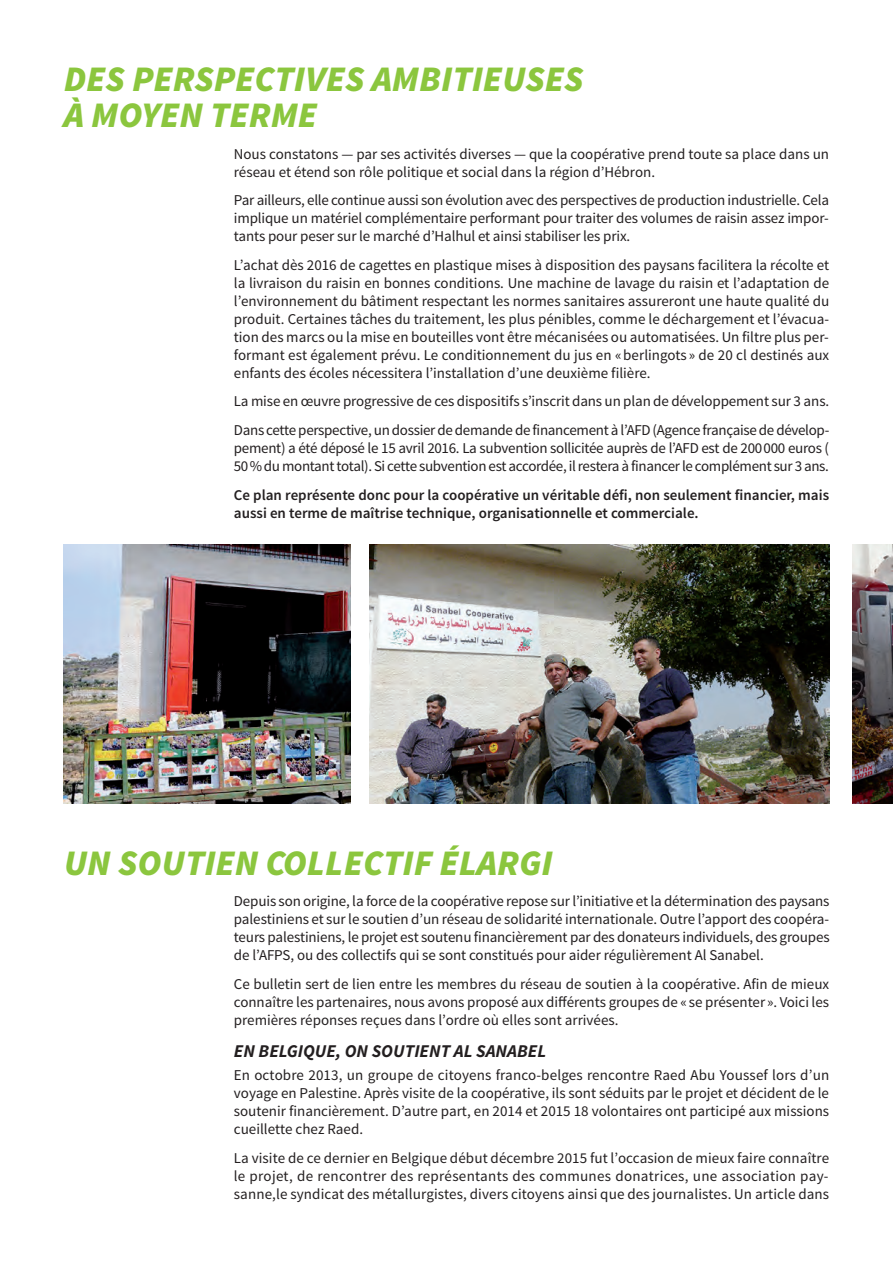
<style>
.page{position:relative;width:893px;height:1263px;background:#fff}
.page>*{position:absolute;margin:0;border:0;box-sizing:border-box;transform-origin:0 0}
.t1{font:italic 900 36px/36px "Source Sans Pro";color:#8bc63e}
.t2{font:italic 700 18px "Source Sans Pro";color:#231f20}
.t3{font:15px/18px "Source Sans Pro";letter-spacing:-.01em;color:#231f20;text-align:justify}
.t4{font:600 15px/18px "Source Sans Pro";color:#231f20}
</style>
<div class="page">
<img style="left:64px;top:544px;width:287px;height:260px">
<img style="left:370px;top:544px;width:459px;height:260px">
<img style="left:853px;top:544px;width:40px;height:260px">
<h1 class="t1" style="left:64px;top:63px;width:521px">DES PERSPECTIVES AMBITIEUSES<br>À MOYEN TERME</h1>
<p class="t3" style="left:234px;top:146px;width:597px">Nous constatons — par ses activités diverses — que la coopérative prend toute sa place dans un réseau et étend son rôle politique et social dans la région d’Hébron.</p>
<p class="t3" style="left:234px;top:192px;width:597px">Par ailleurs, elle continue aussi son évolution avec des perspectives de production industrielle. Cela implique un matériel complémentaire performant pour traiter des volumes de raisin assez impor&shy;tants pour peser sur le marché d’Halhul et ainsi stabiliser les prix.</p>
<p class="t3" style="left:234px;top:257px;width:597px">L’achat dès 2016 de cagettes en plastique mises à disposition des paysans facilitera la récolte et la livraison du raisin en bonnes conditions. Une machine de lavage du raisin et l’adaptation de l’environnement du bâtiment respectant les normes sanitaires assureront une haute qualité du produit. Certaines tâches du traitement, les plus pénibles, comme le déchargement et l’évacua&shy;tion des marcs ou la mise en bouteilles vont être mécanisées ou automatisées. Un filtre plus per&shy;formant est également prévu. Le conditionnement du jus en « berlingots » de 20 cl destinés aux enfants des écoles nécessitera l’installation d’une deuxième filière.</p>
<p class="t3" style="left:234px;top:388px;width:597px;line-height:28.7px">La mise en œuvre progressive de ces dispositifs s’inscrit dans un plan de développement sur 3 ans.<br>Dans cette perspective, un dossier de demande de financement à l’AFD (Agence française de dévelop-</p>
<p class="t3" style="left:234px;top:440px;width:597px">pement) a été déposé le 15 avril 2016. La subvention sollicitée auprès de l’AFD est de 200000 euros (<br>50% du montant total). Si cette subvention est accordée, il restera à financer le complément sur 3 ans.</p>
<p class="t4" style="left:234px;top:487px;width:597px">Ce plan représente donc pour la coopérative un véritable défi, non seulement financier, mais aussi en terme de maîtrise technique, organisationnelle et commerciale.</p>
<h1 class="t1" style="left:64px;top:847px;width:490px">UN SOUTIEN COLLECTIF ÉLARGI</h1>
<p class="t3" style="left:234px;top:894px;width:597px">Depuis son origine, la force de la coopérative repose sur l’initiative et la détermination des paysans palestiniens et sur le soutien d’un réseau de solidarité internationale. Outre l’apport des coopéra&shy;teurs palestiniens, le projet est soutenu financièrement par des donateurs individuels, des groupes de l’AFPS, ou des collectifs qui se sont constitués pour aider régulièrement Al Sanabel.</p>
<p class="t3" style="left:234px;top:976px;width:597px">Ce bulletin sert de lien entre les membres du réseau de soutien à la coopérative. Afin de mieux connaître les partenaires, nous avons proposé aux différents groupes de « se présenter ». Voici les premières réponses reçues dans l’ordre où elles sont arrivées.</p>
<p class="t2" style="left:234px;top:1044px;width:314px">EN BELGIQUE, ON SOUTIENT AL SANABEL</p>
<p class="t3" style="left:234px;top:1067px;width:597px">En octobre 2013, un groupe de citoyens franco-belges rencontre Raed Abu Youssef lors d’un voyage en Palestine. Après visite de la coopérative, ils sont séduits par le projet et décident de le soutenir financièrement. D’autre part, en 2014 et 2015 18 volontaires ont participé aux missions cueillette chez Raed.</p>
<p class="t3" style="left:234px;top:1150px;width:597px">La visite de ce dernier en Belgique début décembre 2015 fut l’occasion de mieux faire connaître le projet, de rencontrer des représentants des communes donatrices, une association pay&shy;sanne,le syndicat des métallurgistes, divers citoyens ainsi que des journalistes. Un article dans</p>
</div>
